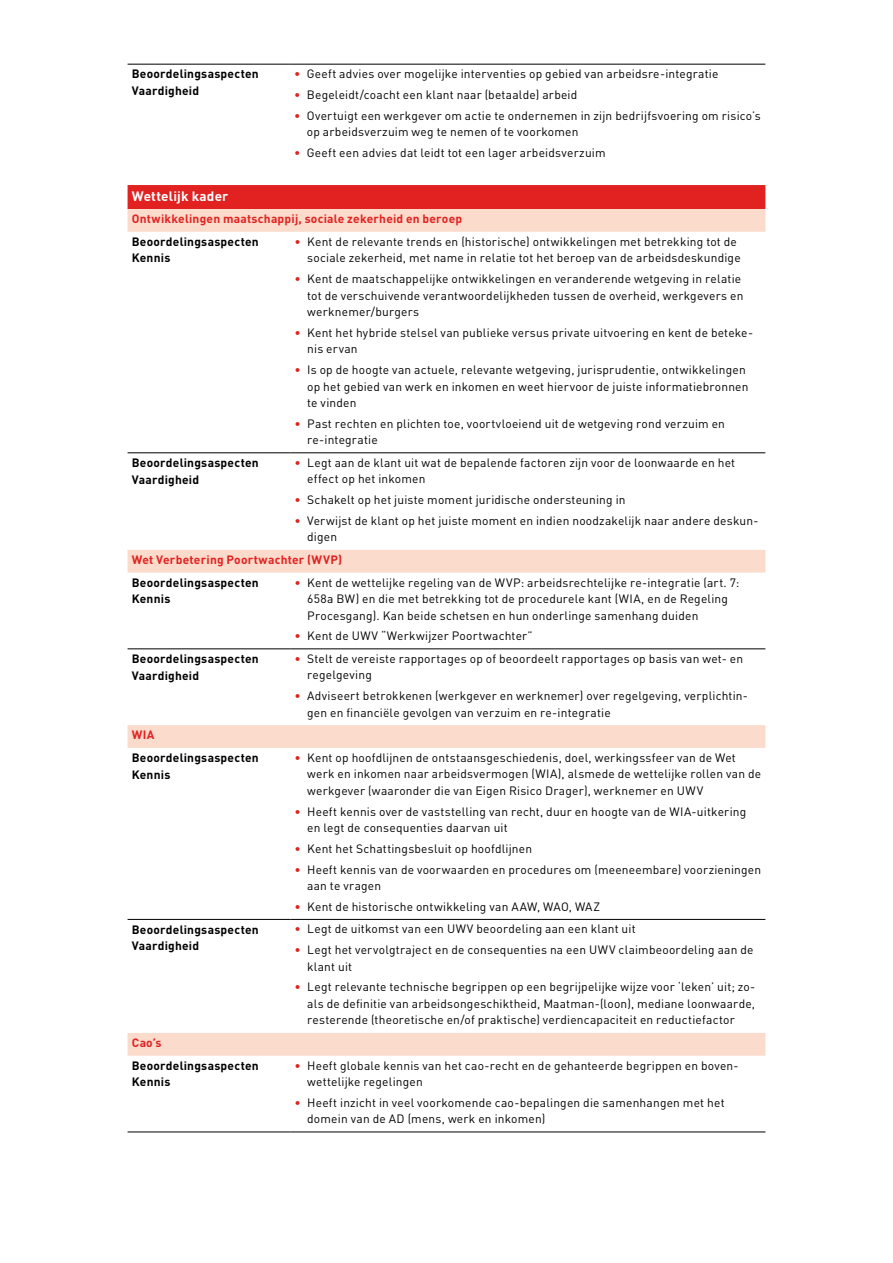
<style>
.page{position:relative;width:893px;height:1263px;background:#fff}
.page>*{position:absolute;margin:0;border:0;box-sizing:border-box;transform-origin:0 0}
.t1{font:700 13.5px "DIN";letter-spacing:.01em;color:#fff}
.t2{font:12px/16.5px "DIN";letter-spacing:.015em;color:#000}
.t3{font:700 12px/16.5px "DIN";letter-spacing:.02em;color:#000}
.t4{font:700 12px "DIN";letter-spacing:.02em;color:#e12221}
.s1{color:#e12221}
</style>
<div class="page">
<hr style="left:128px;top:64px;width:162px;height:1px;background:#000">
<hr style="left:290px;top:64px;width:475px;height:1px;background:#000">
<div style="left:128px;top:185px;width:637px;height:24px;background:#e12221"></div>
<svg style="left:128px;top:209px;width:637px;height:847px"></svg>
<hr style="left:128px;top:452px;width:162px;height:1px;background:#000">
<hr style="left:290px;top:452px;width:475px;height:1px;background:#000">
<hr style="left:128px;top:1131px;width:162px;height:1px;background:#000">
<hr style="left:290px;top:1131px;width:475px;height:1px;background:#000">
<hr style="left:128px;top:919px;width:162px;height:1px;background:#000">
<hr style="left:290px;top:919px;width:475px;height:1px;background:#000">
<hr style="left:128px;top:648px;width:162px;height:1px;background:#000">
<hr style="left:290px;top:648px;width:475px;height:1px;background:#000">
<p class="t3" style="left:132px;top:65px;width:128px">Beoordelingsaspecten<br>Vaardigheid</p>
<p class="t2" style="left:294px;top:65px;width:426px"><span class="s1">•</span> Geeft advies over mogelijke interventies op gebied van arbeidsre-integratie</p>
<p class="t2" style="left:294px;top:86px;width:285px"><span class="s1">•</span> Begeleidt/coacht een klant naar (betaalde) arbeid</p>
<p class="t2" style="left:307px;top:107px;width:456px;text-indent:-13px"><span class="s1">•</span> Overtuigt een werkgever om actie te ondernemen in zijn bedrijfsvoering om risico’s op arbeidsverzuim weg te nemen of te voorkomen</p>
<p class="t2" style="left:294px;top:144px;width:313px"><span class="s1">•</span> Geeft een advies dat leidt tot een lager arbeidsverzuim</p>
<p class="t1" style="left:132px;top:187px;width:98px">Wettelijk kader</p>
<p class="t4" style="left:132px;top:211px;width:332px">Ontwikkelingen maatschappij, sociale zekerheid en beroep</p>
<p class="t3" style="left:132px;top:233px;width:128px">Beoordelingsaspecten<br>Kennis</p>
<p class="t2" style="left:307px;top:233px;width:435px;text-indent:-13px"><span class="s1">•</span> Kent de relevante trends en (historische) ontwikkelingen met betrekking tot de sociale zekerheid, met name in relatie tot het beroep van de arbeidsdeskundige</p>
<p class="t2" style="left:307px;top:270px;width:438px;text-indent:-13px"><span class="s1">•</span> Kent de maatschappelijke ontwikkelingen en veranderende wetgeving in relatie tot de verschuivende verantwoordelijkheden tussen de overheid, werkgevers en werknemer/burgers</p>
<p class="t2" style="left:307px;top:324px;width:447px;text-indent:-13px"><span class="s1">•</span> Kent het hybride stelsel van publieke versus private uitvoering en kent de beteke&shy;nis ervan</p>
<p class="t2" style="left:307px;top:361px;width:443px;text-indent:-13px"><span class="s1">•</span> Is op de hoogte van actuele, relevante wetgeving, jurisprudentie, ontwikkelingen op het gebied van werk en inkomen en weet hiervoor de juiste informatiebronnen te vinden</p>
<p class="t2" style="left:307px;top:415px;width:419px;text-indent:-13px"><span class="s1">•</span> Past rechten en plichten toe, voortvloeiend uit de wetgeving rond verzuim en re-integratie</p>
<p class="t3" style="left:132px;top:454px;width:128px">Beoordelingsaspecten<br>Vaardigheid</p>
<p class="t2" style="left:307px;top:454px;width:429px;text-indent:-13px"><span class="s1">•</span> Legt aan de klant uit wat de bepalende factoren zijn voor de loonwaarde en het effect op het inkomen</p>
<p class="t2" style="left:294px;top:491px;width:333px"><span class="s1">•</span> Schakelt op het juiste moment juridische ondersteuning in</p>
<p class="t2" style="left:307px;top:512px;width:453px;text-indent:-13px"><span class="s1">•</span> Verwijst de klant op het juiste moment en indien noodzakelijk naar andere deskun&shy;digen</p>
<p class="t4" style="left:132px;top:552px;width:212px">Wet Verbetering Poortwachter (WVP)</p>
<p class="t3" style="left:132px;top:574px;width:128px">Beoordelingsaspecten<br>Kennis</p>
<p class="t2" style="left:307px;top:574px;width:434px;text-indent:-13px"><span class="s1">•</span> Kent de wettelijke regeling van de WVP: arbeidsrechtelijke re-integratie (art. 7:<br>658a BW) en die met betrekking tot de procedurele kant (WIA, en de Regeling<br>Procesgang). Kan beide schetsen en hun onderlinge samenhang duiden</p>
<p class="t2" style="left:294px;top:627px;width:240px"><span class="s1">•</span> Kent de UWV “Werkwijzer Poortwachter”</p>
<p class="t3" style="left:132px;top:650px;width:128px">Beoordelingsaspecten<br>Vaardigheid</p>
<p class="t2" style="left:307px;top:650px;width:437px;text-indent:-13px"><span class="s1">•</span> Stelt de vereiste rapportages op of beoordeelt rapportages op basis van wet- en regelgeving</p>
<p class="t2" style="left:307px;top:687px;width:442px;text-indent:-13px"><span class="s1">•</span> Adviseert betrokkenen (werkgever en werknemer) over regelgeving, verplichtin&shy;gen en financiële gevolgen van verzuim en re-integratie</p>
<p class="t4" style="left:132px;top:727px;width:24px">WIA</p>
<p class="t3" style="left:132px;top:749px;width:128px">Beoordelingsaspecten<br>Kennis</p>
<p class="t2" style="left:307px;top:749px;width:455px;text-indent:-13px"><span class="s1">•</span> Kent op hoofdlijnen de ontstaansgeschiedenis, doel, werkingssfeer van de Wet werk en inkomen naar arbeidsvermogen (WIA), alsmede de wettelijke rollen van de werkgever (waaronder die van Eigen Risico Drager), werknemer en UWV</p>
<p class="t2" style="left:307px;top:803px;width:441px;text-indent:-13px"><span class="s1">•</span> Heeft kennis over de vaststelling van recht, duur en hoogte van de WIA-uitkering en legt de consequenties daarvan uit</p>
<p class="t2" style="left:294px;top:840px;width:239px"><span class="s1">•</span> Kent het Schattingsbesluit op hoofdlijnen</p>
<p class="t2" style="left:307px;top:861px;width:455px;text-indent:-13px"><span class="s1">•</span> Heeft kennis van de voorwaarden en procedures om (meeneembare) voorzieningen aan te vragen</p>
<p class="t2" style="left:294px;top:898px;width:307px"><span class="s1">•</span> Kent de historische ontwikkeling van AAW, WAO, WAZ</p>
<p class="t3" style="left:132px;top:920px;width:128px">Beoordelingsaspecten<br>Vaardigheid</p>
<p class="t2" style="left:294px;top:920px;width:343px"><span class="s1">•</span> Legt de uitkomst van een UWV beoordeling aan een klant uit</p>
<p class="t2" style="left:307px;top:941px;width:448px;text-indent:-13px"><span class="s1">•</span> Legt het vervolgtraject en de consequenties na een UWV claimbeoordeling aan de klant uit</p>
<p class="t2" style="left:307px;top:978px;width:450px;text-align:justify;text-indent:-13px"><span class="s1">•</span> Legt relevante technische begrippen op een begrijpelijke wijze voor ‘leken’ uit; zo&shy;als de definitie van arbeidsongeschiktheid, Maatman-(loon), mediane loonwaarde, resterende (theoretische en/of praktische) verdiencapaciteit en reductiefactor</p>
<p class="t4" style="left:132px;top:1035px;width:31px">Cao’s</p>
<p class="t3" style="left:132px;top:1057px;width:128px">Beoordelingsaspecten<br>Kennis</p>
<p class="t2" style="left:307px;top:1057px;width:431px;text-indent:-13px"><span class="s1">•</span> Heeft globale kennis van het cao-recht en de gehanteerde begrippen en boven&shy;wettelijke regelingen</p>
<p class="t2" style="left:307px;top:1094px;width:419px;text-indent:-13px"><span class="s1">•</span> Heeft inzicht in veel voorkomende cao-bepalingen die samenhangen met het domein van de AD (mens, werk en inkomen)</p>
</div>
